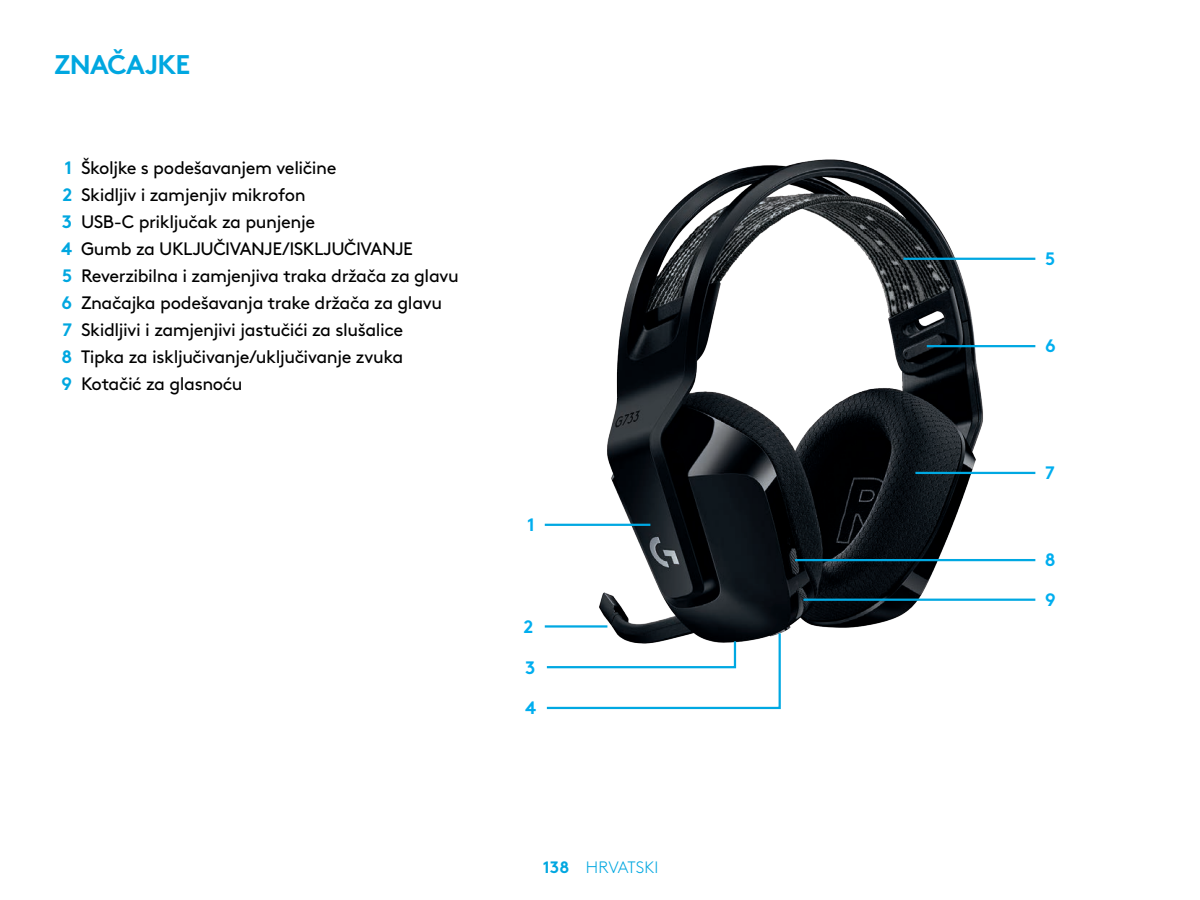
<style>
.page{position:relative;width:1200px;height:900px;background:#fff}
.page>*{position:absolute;margin:0;border:0;box-sizing:border-box;transform-origin:0 0}
.A_head{font:27px "Brown Pro Bold Alt";letter-spacing:-.025em;color:#00a7e0}
.t1{font:18px "Brown Pro Regular Alt";letter-spacing:-.03em;color:#000}
.B_head{font:18px "Brown Pro Bold Alt";color:#00aeef}
.t2{font:300 16.5px "Brown Pro";letter-spacing:-.01em;color:#00a7e0}
.s1{font-family:"Brown Pro Bold Alt";color:#00a7e0}
.s2{font-family:"Brown Pro Bold Alt";font-weight:400}
</style>
<div class="page">
<img style="left:594px;top:159px;width:392px;height:474px">
<hr style="left:545px;top:524px;width:105px;height:2px;background:#00a8e2">
<svg style="left:546px;top:631px;width:236px;height:79px"></svg>
<hr style="left:545px;top:625px;width:62px;height:3px;background:#00a8e2">
<hr style="left:903px;top:258px;width:132px;height:2px;background:#00a8e2">
<hr style="left:927px;top:345px;width:108px;height:2px;background:#00a8e2">
<hr style="left:915px;top:472px;width:120px;height:2px;background:#00a8e2">
<hr style="left:795px;top:559px;width:240px;height:2px;background:#00a8e2">
<hr style="left:803px;top:599px;width:232px;height:2px;background:#00a8e2">
<p class="A_head" style="left:54px;top:43px;width:138px">ZNAČAJKE</p>
<p class="t1" style="left:65px;top:154px;width:273px"><span class="s1">1</span> Školjke s podešavanjem veličine</p>
<p class="t1" style="left:62px;top:181px;width:245px"><span class="s1">2</span> Skidljiv i zamjenjiv mikrofon</p>
<p class="t1" style="left:62px;top:208px;width:255px"><span class="s1">3</span> USB-C priključak za punjenje</p>
<p class="t1" style="left:61px;top:235px;width:353px"><span class="s1">4</span> Gumb za UKLJUČIVANJE/ISKLJUČIVANJE</p>
<p class="t1" style="left:62px;top:262px;width:398px"><span class="s1">5</span> Reverzibilna i zamjenjiva traka držača za glavu</p>
<p class="t1" style="left:62px;top:289px;width:382px"><span class="s1">6</span> Značajka podešavanja trake držača za glavu</p>
<p class="t1" style="left:63px;top:316px;width:342px"><span class="s1">7</span> Skidljivi i zamjenjivi jastučići za slušalice</p>
<p class="t1" style="left:61px;top:343px;width:343px"><span class="s1">8</span> Tipka za isključivanje/uključivanje zvuka</p>
<p class="t1" style="left:62px;top:370px;width:183px"><span class="s1">9</span> Kotačić za glasnoću</p>
<p class="B_head" style="left:527px;top:510px;width:9px">1</p>
<p class="B_head" style="left:524px;top:612px;width:11px">2</p>
<p class="B_head" style="left:525px;top:653px;width:12px">3</p>
<p class="B_head" style="left:525px;top:693px;width:13px">4</p>
<p class="t2" style="left:543px;top:855px;width:117px"><span class="s2">138</span> HRVATSKI</p>
<p class="B_head" style="left:1045px;top:244px;width:12px">5</p>
<p class="B_head" style="left:1045px;top:332px;width:12px">6</p>
<p class="B_head" style="left:1045px;top:458px;width:11px">7</p>
<p class="B_head" style="left:1045px;top:545px;width:12px">8</p>
<p class="B_head" style="left:1045px;top:585px;width:12px">9</p>
</div>
